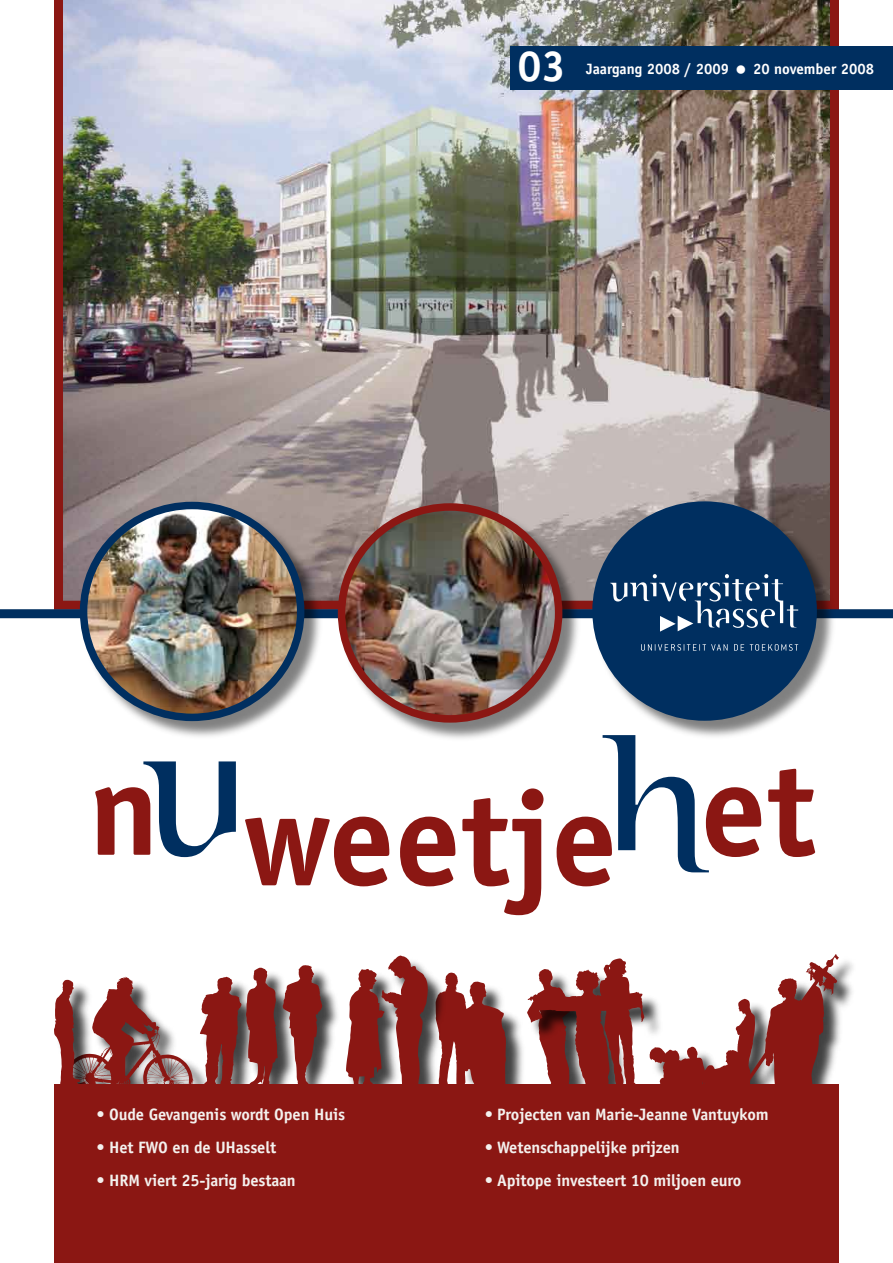
<style>
.page{position:relative;width:893px;height:1263px;background:#fff}
.page>*{position:absolute;margin:0;border:0;box-sizing:border-box;transform-origin:0 0}
.t1{font:700 43.5px "Officina Sans";color:#fff}
.t2{font:700 16.5px "Officina Sans";letter-spacing:-.01em;color:#f4f1ee}
.t3{font:700 15px "Officina Sans";color:#fff}
</style>
<div class="page">
<img style="left:63px;top:0;width:767px;height:601px">
<div style="left:830px;top:0;width:9px;height:612px;background:#8b1713"></div>
<div style="left:54px;top:601px;width:785px;height:9px;background:#8b1713"></div>
<div style="left:0;top:609px;width:893px;height:9px;background:#002f60"></div>
<div style="left:66px;top:978px;width:147px;height:133px;background:#000;opacity:.75"></div>
<svg style="left:54px;top:977px;width:139px;height:107px"></svg>
<div style="left:284px;top:966px;width:58px;height:141px;background:#000;opacity:.75"></div>
<svg style="left:200px;top:965px;width:122px;height:119px"></svg>
<div style="left:462px;top:983px;width:64px;height:160px;background:#000;opacity:.75"></div>
<svg style="left:447px;top:972px;width:60px;height:112px"></svg>
<div style="left:348px;top:957px;width:99px;height:175px;background:#000;opacity:.75"></div>
<svg style="left:346px;top:955px;width:82px;height:129px"></svg>
<div style="left:743px;top:957px;width:114px;height:151px;background:#000;opacity:.75"></div>
<svg style="left:527px;top:954px;width:312px;height:130px"></svg>
<div style="left:54px;top:0;width:9px;height:607px;background:#8b1713"></div>
<div style="left:54px;top:1084px;width:785px;height:179px;background:#8b1713"></div>
<div style="left:339px;top:505px;width:244px;height:237px;background:#000;opacity:.5"></div>
<img style="left:342px;top:507px;width:217px;height:211px;border-radius:50%">
<div style="left:338px;top:503px;width:224px;height:220px;border:8px solid #8b1713;border-radius:50%"></div>
<div style="left:594px;top:503px;width:243px;height:237px;background:#000;opacity:.5"></div>
<div style="left:596px;top:505px;width:217px;height:212px;background:#002f60;border-radius:50%"></div>
<div style="left:592px;top:501px;width:225px;height:220px;border:8px solid #002f60;border-radius:50%"></div>
<div style="left:81px;top:503px;width:244px;height:238px;background:#000;opacity:.5"></div>
<img style="left:84px;top:508px;width:217px;height:209px">
<div style="left:80px;top:502px;width:224px;height:219px;border:8px solid #002f60;border-radius:50%"></div>
<svg style="left:95px;top:761px;width:141px;height:96px"></svg>
<svg style="left:245px;top:817px;width:144px;height:69px"></svg>
<svg style="left:400px;top:817px;width:55px;height:69px"></svg>
<svg style="left:462px;top:788px;width:81px;height:127px"></svg>
<svg style="left:557px;top:735px;width:204px;height:151px"></svg>
<svg style="left:768px;top:769px;width:47px;height:88px"></svg>
<div style="left:510px;top:46px;width:383px;height:44px;background:#002f60"></div>
<svg style="left:610px;top:574px;width:188px;height:58px"></svg>
<svg style="left:641px;top:644px;width:87px;height:7px"></svg>
<svg style="left:734px;top:644px;width:10px;height:7px"></svg>
<svg style="left:750px;top:644px;width:48px;height:7px"></svg>
<h1 class="t1" style="left:517px;top:39px;width:50px">03</h1>
<p class="t3" style="left:586px;top:60px;width:145px">Jaargang 2008 / 2009</p>
<p class="t3" style="left:753px;top:60px;width:123px">20 november 2008</p>
<p class="t2" style="left:96px;top:1104px;width:250px">• Oude Gevangenis wordt Open Huis</p>
<p class="t2" style="left:96px;top:1137px;width:181px">• Het FWO en de UHasselt</p>
<p class="t2" style="left:96px;top:1170px;width:201px">• HRM viert 25-jarig bestaan</p>
<p class="t2" style="left:485px;top:1104px;width:285px">• Projecten van Marie-Jeanne Vantuykom</p>
<p class="t2" style="left:485px;top:1137px;width:196px">• Wetenschappelijke prijzen</p>
<p class="t2" style="left:485px;top:1170px;width:258px">• Apitope investeert 10 miljoen euro</p>
</div>
